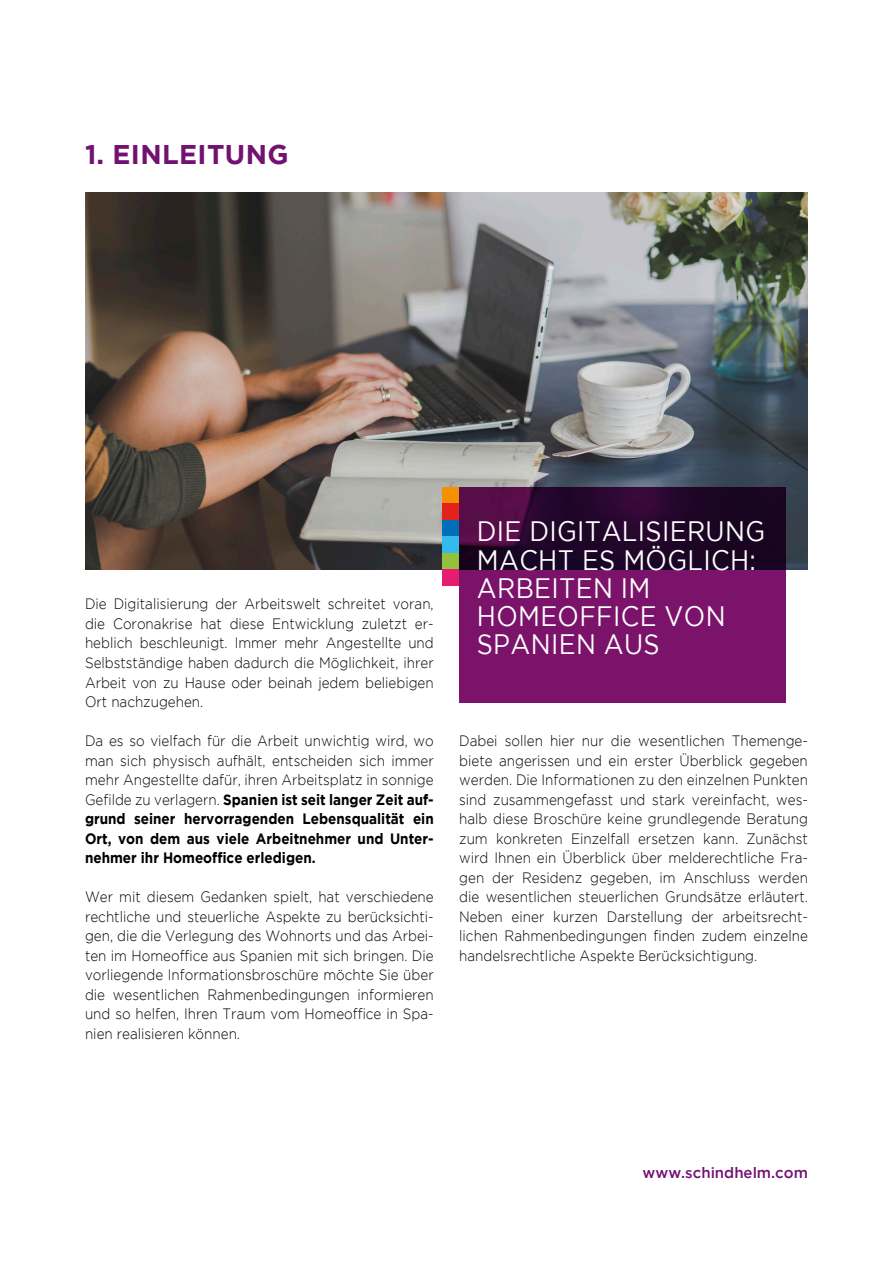
<style>
.page{position:relative;width:893px;height:1263px;background:#fff}
.page>*{position:absolute;margin:0;border:0;box-sizing:border-box;transform-origin:0 0}
.t1{font:28.05px/28px "Gotham";letter-spacing:.015em;color:#fff;scale:.9 1}
.t2{font:700 27px "Gotham";letter-spacing:.015em;color:#721172}
.t3{font:300 15px/19.5px "Gotham";color:#000;text-align:justify;scale:.9 1}
.t4{font:500 15px "Gotham";color:#721172}
.s1{font-weight:700}
</style>
<div class="page">
<img style="left:85px;top:193px;width:723px;height:377px">
<svg style="left:459px;top:487px;width:326px;height:216px;background:#5a0e51"></svg>
<div style="left:443px;top:487px;width:16px;height:16px;background:#f39100"></div>
<div style="left:443px;top:503px;width:16px;height:17px;background:#e4221b"></div>
<div style="left:443px;top:520px;width:16px;height:16px;background:#006eb9"></div>
<div style="left:443px;top:536px;width:16px;height:17px;background:#34bbed"></div>
<div style="left:443px;top:553px;width:16px;height:16px;background:#94c13c"></div>
<div style="left:443px;top:569px;width:16px;height:17px;background:#e61c72"></div>
<p class="t2" style="left:85px;top:139px;width:205px">1. EINLEITUNG</p>
<p class="t3" style="left:85px;top:594px;width:389px">Die Digitalisierung der Arbeitswelt schreitet voran, die Coronakrise hat diese Entwicklung zuletzt er&shy;heblich beschleunigt. Immer mehr Angestellte und Selbstständige haben dadurch die Möglichkeit, ihrer Arbeit von zu Hause oder beinah jedem beliebigen Ort nachzugehen.</p>
<p class="t3" style="left:85px;top:731px;width:389px">Da es so vielfach für die Arbeit unwichtig wird, wo man sich physisch aufhält, entscheiden sich immer mehr Angestellte dafür, ihren Arbeitsplatz in sonnige Gefilde zu verlagern. <span class="s1">Spanien ist seit langer Zeit auf&shy;grund seiner hervorragenden Lebensqualität ein Ort, von dem aus viele Arbeitnehmer und Unter&shy;nehmer ihr Homeoffice erledigen.</span></p>
<p class="t3" style="left:85px;top:887px;width:389px">Wer mit diesem Gedanken spielt, hat verschiedene rechtliche und steuerliche Aspekte zu berücksichti&shy;gen, die die Verlegung des Wohnorts und das Arbei&shy;ten im Homeoffice aus Spanien mit sich bringen. Die vorliegende Informationsbroschüre möchte Sie über die wesentlichen Rahmenbedingungen informieren und so helfen, Ihren Traum vom Homeoffice in Spa&shy;nien realisieren können.</p>
<p class="t1" style="left:477px;top:517px;width:322px">DIE DIGITALISIERUNG<br>MACHT ES MÖGLICH:</p>
<p class="t1" style="left:477px;top:573px;width:194px">ARBEITEN IM</p>
<p class="t1" style="left:477px;top:601px;width:278px">HOMEOFFICE VON</p>
<p class="t1" style="left:477px;top:629px;width:205px">SPANIEN AUS</p>
<p class="t3" style="left:459px;top:731px;width:389px">Dabei sollen hier nur die wesentlichen Themenge&shy;biete angerissen und ein erster Überblick gegeben werden. Die Informationen zu den einzelnen Punkten sind zusammengefasst und stark vereinfacht, wes&shy;halb diese Broschüre keine grundlegende Beratung zum konkreten Einzelfall ersetzen kann. Zunächst wird Ihnen ein Überblick über melderechtliche Fra&shy;gen der Residenz gegeben, im Anschluss werden die wesentlichen steuerlichen Grundsätze erläutert.<br>Neben einer kurzen Darstellung der arbeitsrecht&shy;lichen Rahmenbedingungen finden zudem einzelne handelsrechtliche Aspekte Berücksichtigung.</p>
<p class="t4" style="left:642px;top:1164px;width:167px">www.schindhelm.com</p>
</div>
